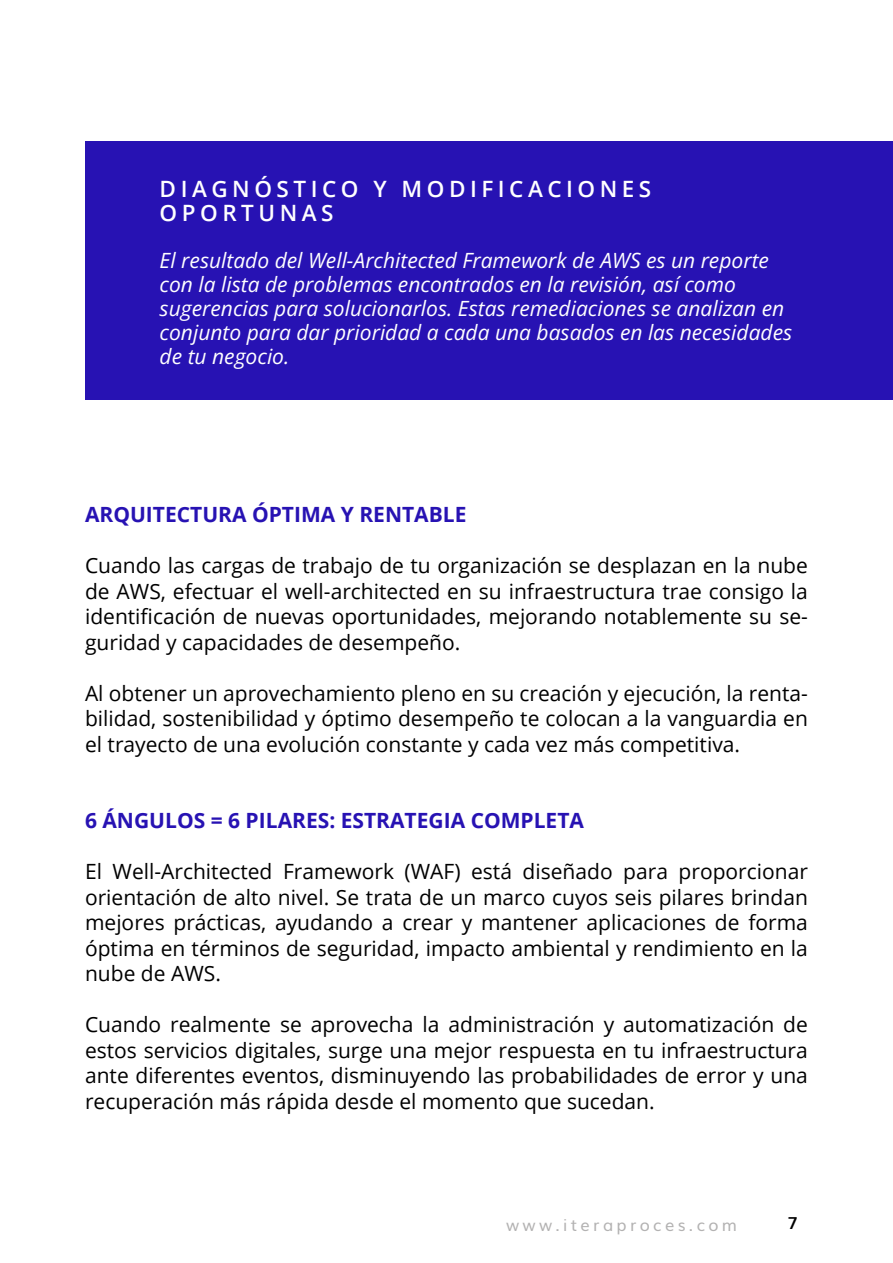
<style>
.page{position:relative;width:893px;height:1263px;background:#fff}
.page>*{position:absolute;margin:0;border:0;box-sizing:border-box;transform-origin:0 0}
.t1{font:600 22.5px/24px "Open Sans";letter-spacing:.2em;color:#fff}
.t2{font:21px/25.5px "Open Sans";color:#000;text-align:justify}
.t3{font:italic 21px/24px "Open Sans";color:#fff}
.t4{font:700 21px "Open Sans";color:#2712b3}
.t5{font:16.5px "Muli";letter-spacing:.2em;color:#b3b2b2}
.t6{font:700 16.5px "Muli";color:#000}
</style>
<div class="page">
<div style="left:85px;top:141px;width:808px;height:259px;background:#2712b3"></div>
<p class="t1" style="left:160px;top:176px;width:493px">DIAGNÓSTICO Y MODIFICACIONES<br>OPORTUNAS</p>
<p class="t3" style="left:160px;top:248px;width:634px">El resultado del Well-Architected Framework de AWS es un reporte con la lista de problemas encontrados en la revisión, así como sugerencias para solucionarlos. Estas remediaciones se analizan en conjunto para dar prioridad a cada una basados en las necesidades de tu negocio.</p>
<p class="t4" style="left:85px;top:500px;width:383px">ARQUITECTURA ÓPTIMA Y RENTABLE</p>
<p class="t2" style="left:85px;top:552px;width:724px">Cuando las cargas de trabajo de tu organización se desplazan en la nube de AWS, efectuar el well-architected en su infraestructura trae consigo la identificación de nuevas oportunidades, mejorando notablemente su se&shy;guridad y capacidades de desempeño.</p>
<p class="t2" style="left:85px;top:680px;width:724px">Al obtener un aprovechamiento pleno en su creación y ejecución, la renta&shy;bilidad, sostenibilidad y óptimo desempeño te colocan a la vanguardia en el trayecto de una evolución constante y cada vez más competitiva.</p>
<p class="t4" style="left:85px;top:806px;width:500px">6 ÁNGULOS = 6 PILARES: ESTRATEGIA COMPLETA</p>
<p class="t2" style="left:85px;top:858px;width:724px">El Well-Architected Framework (WAF) está diseñado para proporcionar orientación de alto nivel. Se trata de un marco cuyos seis pilares brindan mejores prácticas, ayudando a crear y mantener aplicaciones de forma óptima en términos de seguridad, impacto ambiental y rendimiento en la nube de AWS.</p>
<p class="t2" style="left:85px;top:1011px;width:724px">Cuando realmente se aprovecha la administración y automatización de estos servicios digitales, surge una mejor respuesta en tu infraestructura ante diferentes eventos, disminuyendo las probabilidades de error y una recuperación más rápida desde el momento que sucedan.</p>
<p class="t5" style="left:506px;top:1211px;width:232px">www.iteraproces.com</p>
<p class="t6" style="left:788px;top:1209px;width:12px">7</p>
</div>
